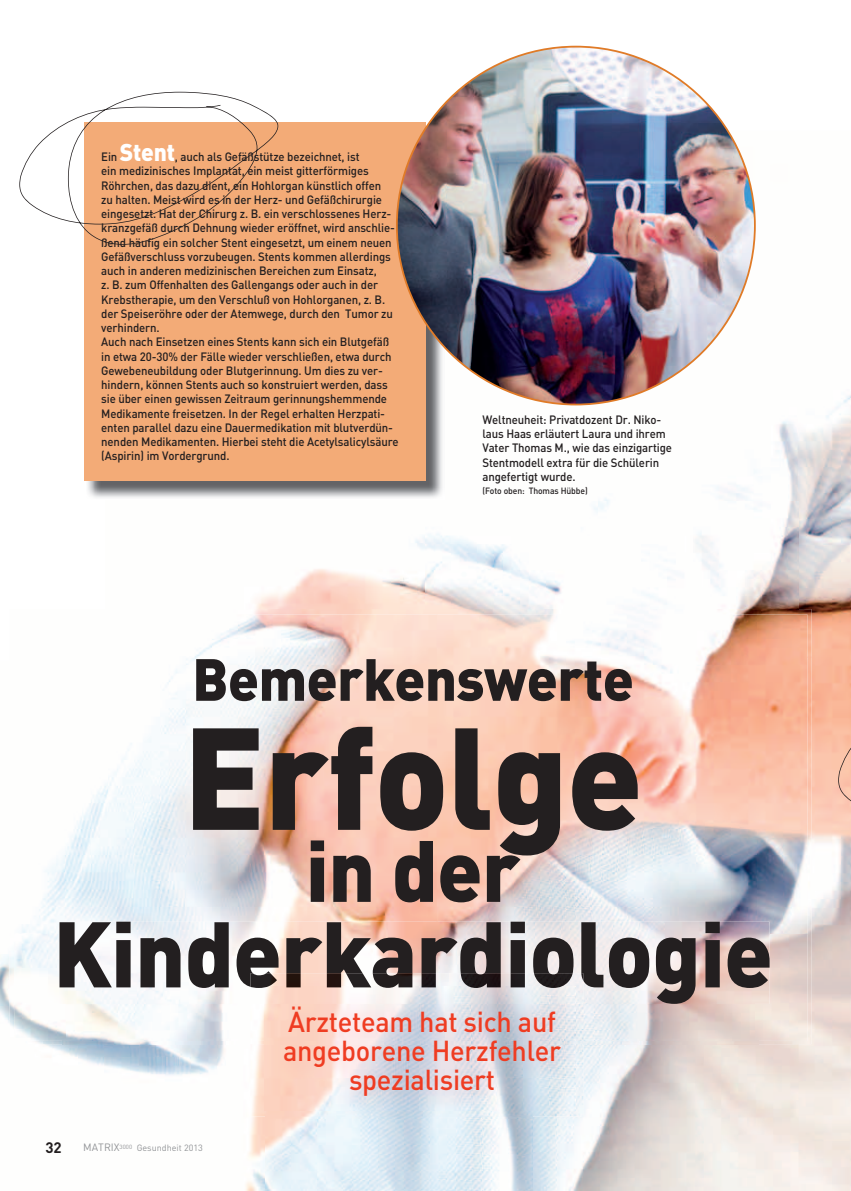
<style>
.page{position:relative;width:851px;height:1191px;background:#fff}
.page>*{position:absolute;margin:0;border:0;box-sizing:border-box;transform-origin:0 0}
.t1{font:900 142.5px "DIN";letter-spacing:-.01em;color:#231f20;scale:.95 1}
.t2{font:900 91.5px "DIN";letter-spacing:-.01em;color:#231f20;scale:.95 1}
.t3{font:900 85.5px "DIN";color:#231f20;scale:.95 1}
.t4{font:900 58.5px "DIN";letter-spacing:-.01em;color:#231f20;scale:.95 1}
.t5{font:500 28.5px/28.5px "DIN";letter-spacing:-.01em;color:#ef3c22;text-align:center;scale:.95 1}
.t6{font:700 15px "DIN";color:#231f20}
.t7{font:500 12px/14.2px "DIN";letter-spacing:-.01em;color:#231f20;scale:.95 1}
.t8{font:9px "DIN";color:#939598}
.t9{font:500 9px "DIN";letter-spacing:-.01em;color:#231f20;scale:.95 1}
.s1{font-weight:900;font-size:24px;color:#fff}
.s2{font-size:10.5px}
</style>
<div class="page">
<img style="left:426px;top:209px;width:371px;height:400px">
<img style="left:797px;top:395px;width:53px;height:796px">
<img style="left:256px;top:536px;width:170px;height:73px">
<img style="left:0;top:954px;width:52px;height:94px">
<img style="left:52px;top:1044px;width:213px;height:147px">
<img style="left:532px;top:1044px;width:266px;height:147px">
<img style="left:265px;top:1116px;width:267px;height:75px">
<img style="left:254px;top:609px;width:557px;height:48px">
<img style="left:10px;top:954px;width:52px;height:90px">
<img style="left:758px;top:657px;width:53px;height:387px">
<img style="left:62px;top:1041px;width:162px;height:3px">
<img style="left:583px;top:1041px;width:175px;height:3px">
<img style="left:21px;top:614px;width:786px;height:320px">
<img style="left:14px;top:934px;width:52px;height:107px">
<img style="left:754px;top:934px;width:53px;height:107px">
<img style="left:66px;top:1004px;width:157px;height:37px">
<img style="left:583px;top:1004px;width:171px;height:37px">
<img style="left:59px;top:921px;width:710px;height:83px">
<img style="left:250px;top:1004px;width:333px;height:112px">
<img style="left:250px;top:973px;width:333px;height:31px">
<img style="left:264px;top:1004px;width:311px;height:106px">
<img style="left:264px;top:986px;width:311px;height:18px">
<svg style="left:838px;top:687px;width:12px;height:153px;background:#f5bea5"></svg>
<img style="left:87px;top:405px;width:357px;height:94px">
<div style="left:84px;top:122px;width:341px;height:359px;background:#f3ab77"></div>
<svg style="left:19px;top:92px;width:259px;height:153px"></svg>
<img style="left:396px;top:46px;width:359px;height:359px">
<p class="t7" style="left:101px;top:149px;width:314px">Ein <span class="s1">Stent</span>, auch als Gefäßstütze bezeichnet, ist<br>ein medizinisches Implantat, ein meist gitterförmiges Röhrchen, das dazu dient, ein Hohlorgan künstlich offen<br>zu halten. Meist wird es in der Herz- und Gefäßchirurgie eingesetzt. Hat der Chirurg z. B. ein verschlossenes Herz&shy;kranzgefäß durch Dehnung wieder eröffnet, wird anschlie&shy;ßend häufig ein solcher Stent eingesetzt, um einem neuen Gefäßverschluss vorzubeugen. Stents kommen allerdings auch in anderen medizinischen Bereichen zum Einsatz,<br>z. B. zum Offenhalten des Gallengangs oder auch in der Krebstherapie, um den Verschluß von Hohlorganen, z. B. der Speiseröhre oder der Atemwege, durch den Tumor zu verhindern.<br>Auch nach Einsetzen eines Stents kann sich ein Blutgefäß in etwa 20-30% der Fälle wieder verschließen, etwa durch Gewebeneubildung oder Blutgerinnung. Um dies zu ver&shy;hindern, können Stents auch so konstruiert werden, dass sie über einen gewissen Zeitraum gerinnungshemmende Medikamente freisetzen. In der Regel erhalten Herzpati&shy;enten parallel dazu eine Dauermedikation mit blutverdün&shy;nenden Medikamenten. Hierbei steht die Acetylsalicylsäure (Aspirin) im Vordergrund.</p>
<p class="t7" style="left:482px;top:412px;width:201px">Weltneuheit: Privatdozent Dr. Niko&shy;laus Haas erläutert Laura und ihrem Vater Thomas M., wie das einzigartige Stentmodell extra für die Schülerin angefertigt wurde.</p>
<p class="t9" style="left:482px;top:485px;width:112px">(Foto oben: Thomas Hübbe)</p>
<h3 class="t4" style="left:192px;top:640px;width:466px">Bemerkenswerte</h3>
<h1 class="t1" style="left:183px;top:683px;width:485px">Erfolge</h1>
<h3 class="t3" style="left:305px;top:813px;width:227px">in der</h3>
<h2 class="t2" style="left:53px;top:893px;width:758px">Kinderkardiologie</h2>
<h3 class="t5" style="left:283px;top:1007px;width:294px">Ärzteteam hat sich auf angeborene Herzfehler spezialisiert</h3>
<p class="t6" style="left:45px;top:1137px;width:18px">32</p>
<p class="t8" style="left:83px;top:1142px;width:121px"><span class="s2">MATRIX</span><sup>3000</sup> Gesundheit 2013</p>
</div>
